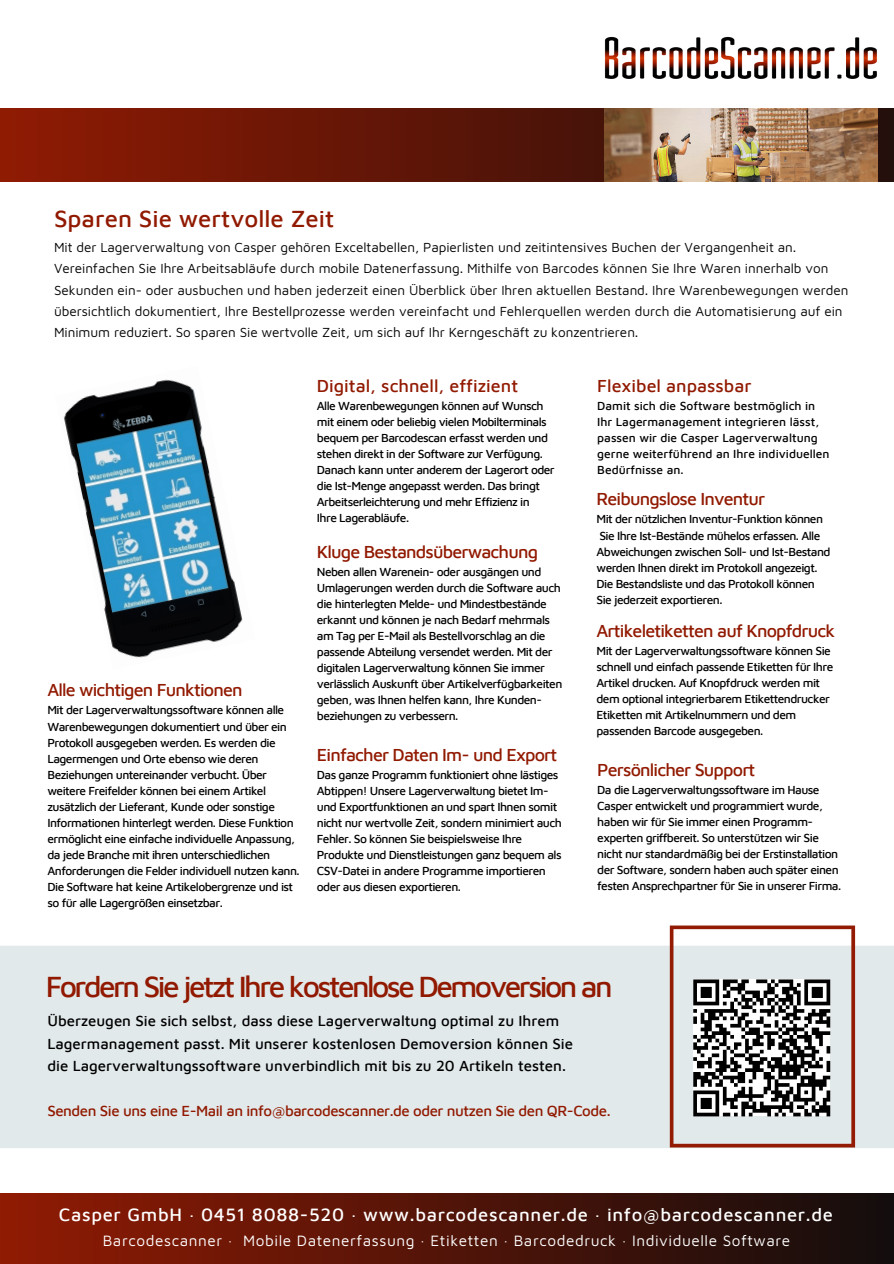
<style>
.page{position:relative;width:894px;height:1264px;background:#fff}
.page>*{position:absolute;margin:0;border:0;box-sizing:border-box;transform-origin:0 0}
.t1{font:500 30px "Maven Pro";letter-spacing:-.085em;color:#911900}
.t2{font:500 24px "Maven Pro";color:#911900}
.t3{font:500 18.45px "Maven Pro";letter-spacing:.035em;color:#fff}
.t4{font:500 17.85px "Maven Pro";letter-spacing:-.045em;color:#911900}
.t5{font:500 17.85px "Maven Pro";color:#911900}
.t6{font:15.45px "Maven Pro";letter-spacing:.035em;color:#fff}
.t7{font:500 15px/22.5px "Maven Pro";color:#000}
.t8{font:500 15px "Maven Pro";letter-spacing:-.03em;color:#911900}
.t9{font:13.5px/21.5px "Maven Pro";letter-spacing:-.005em;color:#000}
.t10{font:500 12px/16px "Maven Pro";letter-spacing:-.045em;color:#000}
.t11{font:500 12px/16px "Maven Pro";color:#000}
</style>
<div class="page">
<div style="left:0;top:1193px;width:893px;height:70px;background:linear-gradient(to right,#911b03,#130d0d)"></div>
<img style="left:604px;top:36px;width:273px;height:43px">
<div style="left:0;top:945px;width:893px;height:203px;background:#e2e9eb"></div>
<svg style="left:0;top:109px;width:893px;height:73px;background:#691606"></svg>
<img style="left:604px;top:109px;width:273px;height:73px">
<img style="left:63px;top:379px;width:180px;height:279px">
<svg style="left:669px;top:925px;width:185px;height:222px"></svg>
<p class="t2" style="left:54px;top:204px;width:282px">Sparen Sie wertvolle Zeit</p>
<p class="t9" style="left:54px;top:236px;width:795px">Mit der Lagerverwaltung von Casper gehören Exceltabellen, Papierlisten und zeitintensives Buchen der Vergangenheit an.<br>Vereinfachen Sie Ihre Arbeitsabläufe durch mobile Datenerfassung. Mithilfe von Barcodes können Sie Ihre Waren innerhalb von Sekunden ein- oder ausbuchen und haben jederzeit einen Überblick über Ihren aktuellen Bestand. Ihre Warenbewegungen werden übersichtlich dokumentiert, Ihre Bestellprozesse werden vereinfacht und Fehlerquellen werden durch die Automatisierung auf ein Minimum reduziert. So sparen Sie wertvolle Zeit, um sich auf Ihr Kerngeschäft zu konzentrieren.</p>
<p class="t4" style="left:47px;top:679px;width:197px">Alle wichtigen Funktionen</p>
<p class="t10" style="left:47px;top:702px;width:254px">Mit der Lagerverwaltungssoftware können alle Warenbewegungen dokumentiert und über ein Protokoll ausgegeben werden. Es werden die Lagermengen und Orte ebenso wie deren Beziehungen untereinander verbucht. Über weitere Freifelder können bei einem Artikel zusätzlich der Lieferant, Kunde oder sonstige Informationen hinterlegt werden. Diese Funktion ermöglicht eine einfache individuelle Anpassung, da jede Branche mit ihren unterschiedlichen Anforderungen die Felder individuell nutzen kann.<br>Die Software hat keine Artikelobergrenze und ist so für alle Lagergrößen einsetzbar.</p>
<p class="t5" style="left:317px;top:374px;width:203px">Digital, schnell, effizient</p>
<p class="t10" style="left:317px;top:397px;width:228px">Alle Warenbewegungen können auf Wunsch</p>
<p class="t10" style="left:317px;top:413px;width:239px">mit einem oder beliebig vielen Mobilterminals bequem per Barcodescan erfasst werden und stehen direkt in der Software zur Verfügung.<br>Danach kann unter anderem der Lagerort oder die Ist-Menge angepasst werden. Das bringt Arbeitserleichterung und mehr Effizienz in</p>
<p class="t10" style="left:317px;top:509px;width:94px">Ihre Lagerabläufe.</p>
<p class="t4" style="left:317px;top:541px;width:223px">Kluge Bestandsüberwachung</p>
<p class="t10" style="left:317px;top:563px;width:247px">Neben allen Warenein- oder ausgängen und Umlagerungen werden durch die Software auch die hinterlegten Melde- und Mindestbestände erkannt und können je nach Bedarf mehrmals am Tag per E-Mail als Bestellvorschlag an die passende Abteilung versendet werden. Mit der digitalen Lagerverwaltung können Sie immer verlässlich Auskunft über Artikelverfügbarkeiten geben, was Ihnen helfen kann, Ihre Kunden&shy;beziehungen zu verbessern.</p>
<p class="t4" style="left:317px;top:743px;width:242px">Einfacher Daten Im- und Export</p>
<p class="t10" style="left:317px;top:766px;width:246px">Das ganze Programm funktioniert ohne lästiges Abtippen! Unsere Lagerverwaltung bietet Im&shy;und Exportfunktionen an und spart Ihnen somit nicht nur wertvolle Zeit, sondern minimiert auch Fehler. So können Sie beispielsweise Ihre Produkte und Dienstleistungen ganz bequem als CSV-Datei in andere Programme importieren oder aus diesen exportieren.</p>
<p class="t5" style="left:597px;top:374px;width:156px">Flexibel anpassbar</p>
<p class="t11" style="left:597px;top:397px;width:219px">Damit sich die Software bestmöglich in</p>
<p class="t11" style="left:597px;top:413px;width:234px">Ihr Lagermanagement integrieren lässt, passen wir die Casper Lagerverwaltung gerne weiterführend an Ihre individuellen Bedürfnisse an.</p>
<p class="t4" style="left:596px;top:488px;width:170px">Reibungslose Inventur</p>
<p class="t10" style="left:596px;top:511px;width:228px">Mit der nützlichen Inventur-Funktion können</p>
<p class="t10" style="left:596px;top:527px;width:235px">Sie Ihre Ist-Bestände mühelos erfassen. Alle<br>Abweichungen zwischen Soll- und Ist-Bestand werden Ihnen direkt im Protokoll angezeigt.</p>
<p class="t10" style="left:596px;top:575px;width:220px">Die Bestandsliste und das Protokoll können</p>
<p class="t10" style="left:596px;top:591px;width:127px">Sie jederzeit exportieren.</p>
<p class="t4" style="left:596px;top:620px;width:240px">Artikeletiketten auf Knopfdruck</p>
<p class="t10" style="left:596px;top:642px;width:238px">Mit der Lagerverwaltungssoftware können Sie schnell und einfach passende Etiketten für Ihre<br>Artikel drucken. Auf Knopfdruck werden mit</p>
<p class="t10" style="left:596px;top:690px;width:235px">dem optional integrierbarem Etikettendrucker<br>Etiketten mit Artikelnummern und dem passenden Barcode ausgegeben.</p>
<p class="t4" style="left:597px;top:758px;width:160px">Persönlicher Support</p>
<p class="t10" style="left:597px;top:781px;width:227px">Da die Lagerverwaltungssoftware im Hause Casper entwickelt und programmiert wurde, haben wir für Sie immer einen Programm&shy;experten griffbereit. So unterstützen wir Sie</p>
<p class="t10" style="left:597px;top:845px;width:245px">nicht nur standardmäßig bei der Erstinstallation der Software, sondern haben auch später einen festen Ansprechpartner für Sie in unserer Firma.</p>
<p class="t1" style="left:46px;top:967px;width:568px">Fordern Sie jetzt Ihre kostenlose Demoversion an</p>
<p class="t7" style="left:47px;top:1009px;width:527px">Überzeugen Sie sich selbst, dass diese Lagerverwaltung optimal zu Ihrem<br>Lagermanagement passt. Mit unserer kostenlosen Demoversion können Sie</p>
<p class="t7" style="left:47px;top:1054px;width:520px">die Lagerverwaltungssoftware unverbindlich mit bis zu 20 Artikeln testen.</p>
<p class="t8" style="left:47px;top:1101px;width:564px">Senden Sie uns eine E-Mail an info@barcodescanner.de oder nutzen Sie den QR-Code.</p>
<p class="t3" style="left:59px;top:1203px;width:775px">Casper GmbH · 0451 8088-520 · www.barcodescanner.de · info@barcodescanner.de</p>
<p class="t6" style="left:103px;top:1230px;width:688px">Barcodescanner · Mobile Datenerfassung · Etiketten · Barcodedruck · Individuelle Software</p>
</div>
